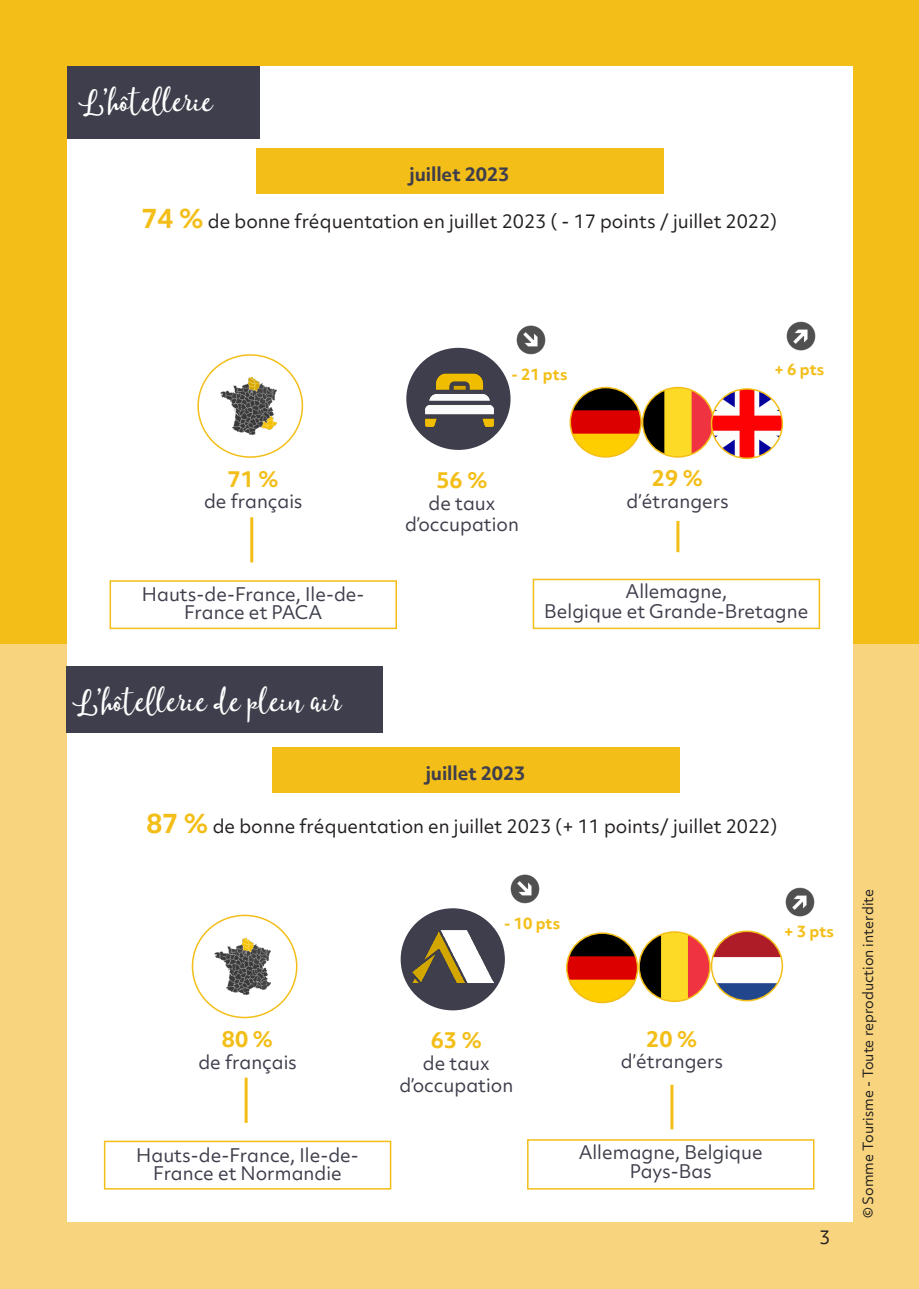
<style>
.page{position:relative;width:919px;height:1289px;background:#fff}
.page>*{position:absolute;margin:0;border:0;box-sizing:border-box;transform-origin:0 0}
.t1{font:36px "Moments";color:#fff}
.t2{font:700 21px "Objektiv Mk 2";color:#f3be18}
.t3{font:18px/18px "Objektiv Mk 2";color:#3e3e4c;text-align:center}
.t4{font:18px "Objektiv Mk 2";color:#231f20}
.t5{font:700 18px "Objektiv Mk 2";color:#3e3e4c}
.t6{font:700 15px "Objektiv Mk 2";color:#f3be18}
.t7{font:13.5px "Objektiv Mk 2";color:#231f20}
.s1{font-weight:700;font-size:25.5px;color:#f3be18}
</style>
<div class="page">
<div style="left:0;top:0;width:918px;height:644px;background:#f3be18"></div>
<div style="left:0;top:644px;width:918px;height:644px;background:#f7d47d"></div>
<div style="left:67px;top:67px;width:785px;height:1155px;background:#fff"></div>
<div style="left:67px;top:66px;width:192px;height:72px;background:#3e3e4c"></div>
<div style="left:256px;top:148px;width:407px;height:45px;background:#f3be18"></div>
<div style="left:109px;top:580px;width:288px;height:49px;border:2px solid #f3be18"></div>
<div style="left:532px;top:578px;width:288px;height:51px;border:2px solid #f3be18"></div>
<img style="left:572px;top:387px;width:139px;height:70px">
<div style="left:641px;top:387px;width:73px;height:70px;border:2px solid #f3be18;border-radius:50%"></div>
<svg style="left:570px;top:387px;width:71px;height:70px;background:#aa4000"></svg>
<div style="left:569px;top:387px;width:72px;height:70px;border:2px solid #f3be18;border-radius:50%"></div>
<div style="left:406px;top:348px;width:104px;height:102px;background:#3e3e4c;border-radius:50%"></div>
<hr style="left:250px;top:517px;width:3px;height:45px;background:#f3be18">
<img style="left:198px;top:376px;width:104px;height:59px">
<div style="left:197px;top:354px;width:106px;height:104px;border:2px solid #f3be18;border-radius:50%"></div>
<hr style="left:676px;top:521px;width:3px;height:31px;background:#f3be18">
<img style="left:408px;top:371px;width:102px;height:57px">
<img style="left:516px;top:325px;width:29px;height:29px">
<img style="left:786px;top:322px;width:29px;height:29px">
<div style="left:67px;top:666px;width:316px;height:66px;background:#3e3e4c"></div>
<div style="left:272px;top:747px;width:407px;height:45px;background:#f3be18"></div>
<div style="left:104px;top:1140px;width:287px;height:49px;border:2px solid #f3be18"></div>
<div style="left:527px;top:1139px;width:287px;height:50px;border:2px solid #f3be18"></div>
<img style="left:566px;top:933px;width:71px;height:69px">
<div style="left:566px;top:932px;width:72px;height:71px;border:2px solid #f3be18;border-radius:50%"></div>
<div style="left:400px;top:908px;width:105px;height:102px;background:#3e3e4c;border-radius:50%"></div>
<hr style="left:244px;top:1077px;width:3px;height:45px;background:#f3be18">
<img style="left:192px;top:937px;width:105px;height:58px">
<div style="left:192px;top:914px;width:105px;height:104px;border:2px solid #f3be18;border-radius:50%"></div>
<hr style="left:670px;top:1084px;width:3px;height:45px;background:#f3be18">
<img style="left:713px;top:933px;width:69px;height:67px">
<div style="left:710px;top:930px;width:73px;height:71px;border:2px solid #f3be18;border-radius:50%"></div>
<img style="left:412px;top:908px;width:81px;height:75px">
<img style="left:785px;top:887px;width:29px;height:30px">
<img style="left:711px;top:389px;width:71px;height:69px">
<div style="left:710px;top:388px;width:73px;height:71px;border:2px solid #f3be18;border-radius:50%"></div>
<img style="left:510px;top:874px;width:29px;height:29px">
<img style="left:640px;top:932px;width:69px;height:69px">
<div style="left:638px;top:931px;width:72px;height:71px;border:2px solid #f3be18;border-radius:50%"></div>
<p class="t1" style="left:82px;top:79px;width:130px">L’hôtellerie</p>
<p class="t5" style="left:409px;top:161px;width:101px">juillet 2023</p>
<p class="t4" style="left:141px;top:209px;width:637px"><span class="s1">74 %</span> de bonne fréquentation en juillet 2023 ( - 17 points / juillet 2022)</p>
<p class="t6" style="left:511px;top:364px;width:58px">- 21 pts</p>
<p class="t6" style="left:774px;top:359px;width:51px">+ 6 pts</p>
<p class="t2" style="left:227px;top:464px;width:53px">71 %</p>
<p class="t3" style="left:204px;top:492px;width:100px">de français</p>
<p class="t2" style="left:436px;top:465px;width:53px">56 %</p>
<p class="t3" style="left:428px;top:493px;width:69px">de taux</p>
<p class="t3" style="left:405px;top:515px;width:115px">d’occupation</p>
<p class="t2" style="left:652px;top:463px;width:53px">29 %</p>
<p class="t3" style="left:626px;top:492px;width:104px">d’étrangers</p>
<p class="t3" style="left:142px;top:585px;width:224px">Hauts-de-France, Ile-de-<br>France et PACA</p>
<p class="t3" style="left:625px;top:582px;width:103px">Allemagne,</p>
<p class="t3" style="left:544px;top:602px;width:266px">Belgique et Grande-Bretagne</p>
<p class="t1" style="left:76px;top:679px;width:267px">L’hôtellerie de plein air</p>
<p class="t5" style="left:425px;top:760px;width:101px">juillet 2023</p>
<p class="t4" style="left:146px;top:813px;width:632px"><span class="s1">87 %</span> de bonne fréquentation en juillet 2023 (+ 11 points/ juillet 2022)</p>
<p class="t6" style="left:504px;top:912px;width:58px">- 10 pts</p>
<p class="t6" style="left:784px;top:920px;width:51px">+ 3 pts</p>
<p class="t2" style="left:222px;top:1024px;width:53px">80 %</p>
<p class="t3" style="left:198px;top:1052px;width:100px">de français</p>
<p class="t2" style="left:430px;top:1025px;width:53px">63 %</p>
<p class="t3" style="left:423px;top:1054px;width:69px">de taux</p>
<p class="t3" style="left:399px;top:1075px;width:115px">d’occupation</p>
<p class="t2" style="left:646px;top:1023px;width:53px">20 %</p>
<p class="t3" style="left:620px;top:1052px;width:104px">d’étrangers</p>
<p class="t3" style="left:136px;top:1145px;width:224px">Hauts-de-France, Ile-de-<br>France et Normandie</p>
<p class="t3" style="left:578px;top:1142px;width:186px">Allemagne, Belgique</p>
<p class="t3" style="left:630px;top:1162px;width:83px">Pays-Bas</p>
<p class="t4" style="left:819px;top:1224px;width:13px">3</p>
<p class="t7" style="left:858px;top:1218px;width:331px;rotate:-90deg">© Somme Tourisme - Toute reproduction interdite</p>
</div>
